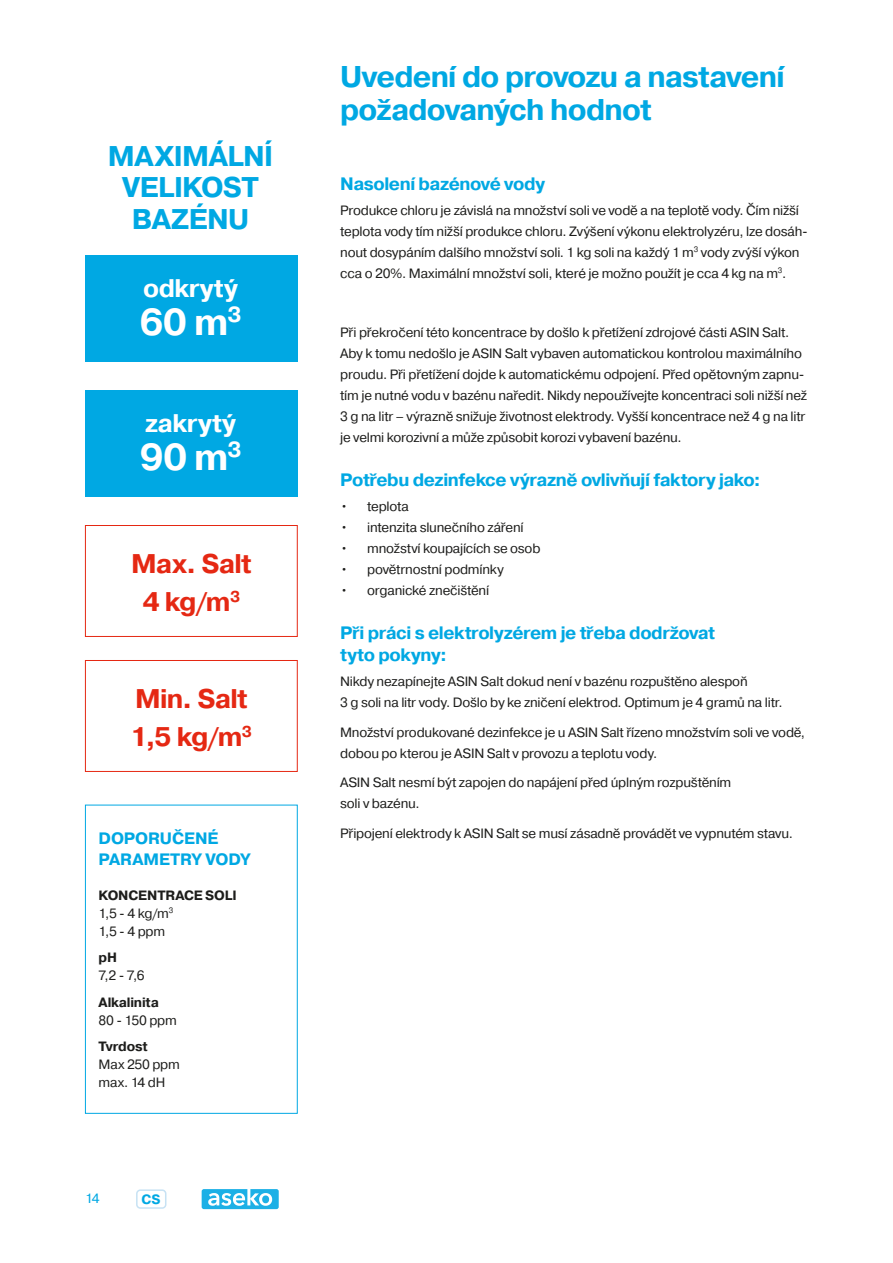
<style>
.page{position:relative;width:893px;height:1263px;background:#fff}
.page>*{position:absolute;margin:0;border:0;box-sizing:border-box;transform-origin:0 0}
.Nadpis_2{font:700 37.5px "Pragmatica";color:#fff}
.Nadpis_1{font:700 30px/33px "Pragmatica";letter-spacing:-.03em;color:#00a8e3}
.Nadpis_2-2{font:700 28.5px/31.5px "Pragmatica";letter-spacing:-.025em;color:#00a8e3;text-align:center}
.Varovani_v_ramecku{font:700 27px "Pragmatica";letter-spacing:-.03em;color:#e52813}
.Nadpis_2-3{font:700 25.5px "Pragmatica";letter-spacing:-.01em;color:#fff}
.Nadpis_2-4{font:700 18px/22.5px "Pragmatica";letter-spacing:-.025em;color:#00a8e3}
.Varovani_v_ramecku-2{font:700 16.5px/21px "Pragmatica";letter-spacing:-.01em;color:#00a8e3}
.t1{font:13.5px/21px "Pragmatica";letter-spacing:-.015em;color:#1d1d1b}
.t2{font:700 13.5px/18px "Pragmatica";letter-spacing:-.015em;color:#1d1d1b}
.t3{font:13.5px "Pragmatica";color:#00a8e3}
.t4{font:700 13.5px "Pragmatica";color:#00a8e3}
.s1{font-weight:700}
.s2{font-weight:400}
</style>
<div class="page">
<div style="left:136px;top:1189px;width:30px;height:20px;border:2px solid #c7e2f4;border-radius:4px"></div>
<svg style="left:202px;top:1189px;width:77px;height:20px"></svg>
<div style="left:85px;top:805px;width:213px;height:309px;border:1px solid #00a8e3"></div>
<div style="left:85px;top:255px;width:213px;height:106px;background:#00a8e3"></div>
<div style="left:85px;top:390px;width:213px;height:106px;background:#00a8e3"></div>
<div style="left:85px;top:525px;width:213px;height:112px;border:1px solid #e52813"></div>
<div style="left:85px;top:660px;width:213px;height:112px;border:1px solid #e52813"></div>
<p class="Nadpis_2-2" style="left:108px;top:140px;width:167px">MAXIMÁLNÍ<br>VELIKOST<br>BAZÉNU</p>
<p class="Nadpis_2-3" style="left:143px;top:271px;width:96px">odkrytý</p>
<p class="Nadpis_2" style="left:140px;top:297px;width:104px">60 m<sup>3</sup></p>
<p class="Nadpis_2-3" style="left:145px;top:406px;width:92px">zakrytý</p>
<p class="Nadpis_2" style="left:140px;top:432px;width:104px">90 m<sup>3</sup></p>
<p class="Varovani_v_ramecku" style="left:131px;top:546px;width:122px">Max. Salt</p>
<p class="Varovani_v_ramecku" style="left:142px;top:584px;width:99px">4 kg/m<sup>3</sup></p>
<p class="Varovani_v_ramecku" style="left:135px;top:681px;width:114px">Min. Salt</p>
<p class="Varovani_v_ramecku" style="left:131px;top:719px;width:123px">1,5 kg/m<sup>3</sup></p>
<p class="Varovani_v_ramecku-2" style="left:99px;top:828px;width:154px">DOPORUČENÉ<br>PARAMETRY VODY</p>
<p class="t1" style="left:99px;top:886px;width:140px;line-height:18px"><span class="s1">KONCENTRACE SOLI<br></span>1,5 - 4 kg/m<sup>3<br></sup>1,5 - 4 ppm</p>
<p class="t1" style="left:99px;top:949px;width:47px;line-height:18px"><span class="s1">pH<br></span>7,2 - 7,6</p>
<p class="t2" style="left:99px;top:993px;width:80px">Alkalinita<br><span class="s2">80 - 150 ppm</span></p>
<p class="t1" style="left:99px;top:1038px;width:83px;line-height:18px"><span class="s1">Tvrdost<br></span>Max 250 ppm max. 14 dH</p>
<p class="t3" style="left:85px;top:1190px;width:16px">14</p>
<p class="t4" style="left:141px;top:1190px;width:20px">CS</p>
<p class="Nadpis_1" style="left:340px;top:61px;width:446px">Uvedení do provozu a nastavení požadovaných hodnot</p>
<p class="Nadpis_2-4" style="left:340px;top:172px;width:207px">Nasolení bazénové vody</p>
<p class="t1" style="left:340px;top:200px;width:469px">Produkce chloru je závislá na množství soli ve vodě a na teplotě vody. Čím nižší teplota vody tím nižší produkce chloru. Zvýšení výkonu elektrolyzéru, lze dosáh&shy;nout dosypáním dalšího množství soli. 1 kg soli na každý 1 m<sup>3</sup> vody zvýší výkon cca o 20%. Maximální množství soli, které je možno použít je cca 4 kg na m<sup>3</sup>.</p>
<p class="t1" style="left:340px;top:322px;width:469px">Při překročení této koncentrace by došlo k přetížení zdrojové části ASIN Salt.<br>Aby k tomu nedošlo je ASIN Salt vybaven automatickou kontrolou maximálního proudu. Při přetížení dojde k automatickému odpojení. Před opětovným zapnu&shy;tím je nutné vodu v bazénu naředit. Nikdy nepoužívejte koncentraci soli nižší než 3 g na litr – výrazně snižuje životnost elektrody. Vyšší koncentrace než 4 g na litr je velmi korozivní a může způsobit korozi vybavení bazénu.</p>
<p class="Nadpis_2-4" style="left:340px;top:468px;width:422px">Potřebu dezinfekce výrazně ovlivňují faktory jako:</p>
<p class="t1" style="left:340px;top:496px;width:70px">• teplota</p>
<p class="t1" style="left:340px;top:517px;width:185px">• intenzita slunečního záření</p>
<p class="t1" style="left:340px;top:538px;width:202px">• množství koupajících se osob</p>
<p class="t1" style="left:340px;top:559px;width:165px">• povětrnostní podmínky</p>
<p class="t1" style="left:340px;top:580px;width:151px">• organické znečištění</p>
<p class="Nadpis_2-4" style="left:340px;top:621px;width:377px">Při práci s elektrolyzérem je třeba dodržovat tyto pokyny:</p>
<p class="t1" style="left:340px;top:672px;width:444px">Nikdy nezapínejte ASIN Salt dokud není v bazénu rozpuštěno alespoň<br>3 g soli na litr vody. Došlo by ke zničení elektrod. Optimum je 4 gramů na litr.</p>
<p class="t1" style="left:340px;top:722px;width:466px">Množství produkované dezinfekce je u ASIN Salt řízeno množstvím soli ve vodě, dobou po kterou je ASIN Salt v provozu a teplotu vody.</p>
<p class="t1" style="left:340px;top:773px;width:393px">ASIN Salt nesmí být zapojen do napájení před úplným rozpuštěním soli v bazénu.</p>
<p class="t1" style="left:340px;top:823px;width:454px">Připojení elektrody k ASIN Salt se musí zásadně provádět ve vypnutém stavu.</p>
</div>
